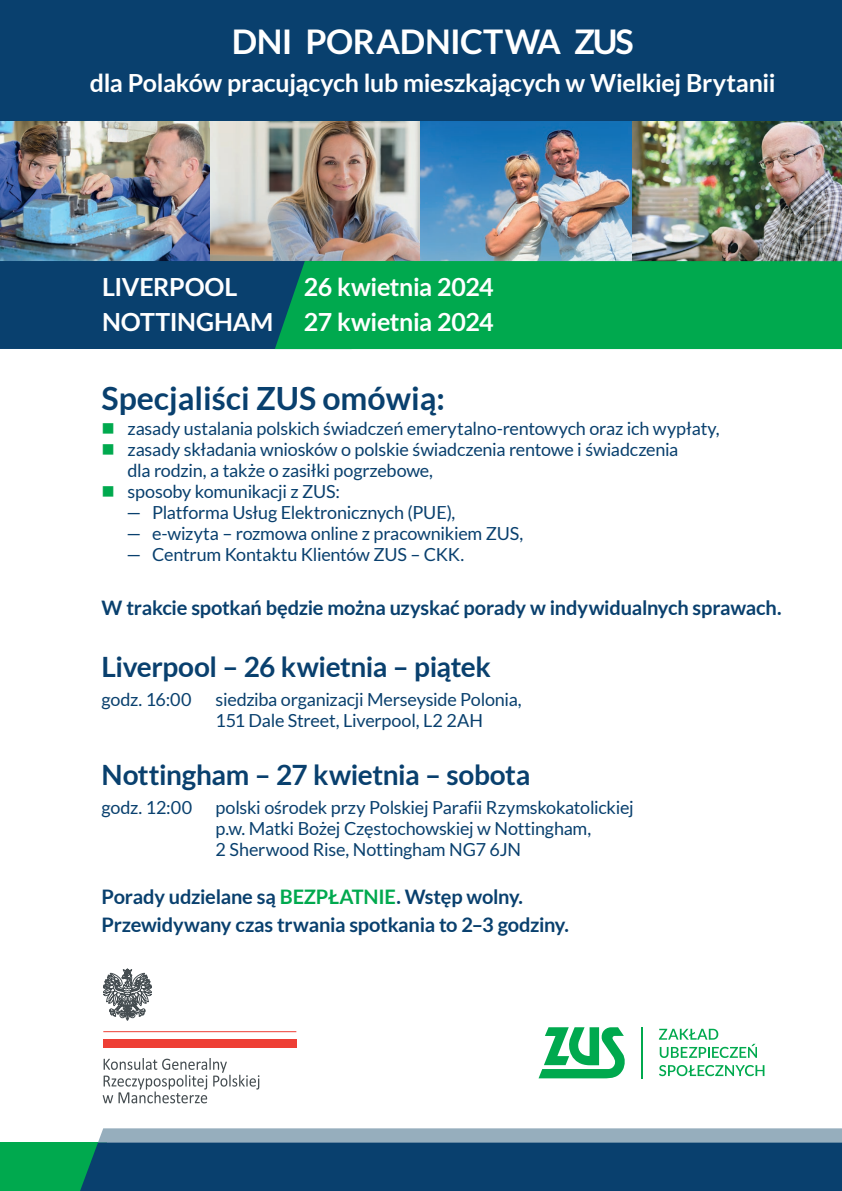
<style>
.page{position:relative;width:842px;height:1191px;background:#fff}
.page>*{position:absolute;margin:0;border:0;box-sizing:border-box;transform-origin:0 0}
.t1{font:700 34px "Lato";letter-spacing:-.015em;color:#fff}
.t2{font:700 32px "Lato";color:#09406e}
.t3{font:700 28px "Lato";letter-spacing:-.015em;color:#09406e}
.t4{font:700 25px "Lato";letter-spacing:-.015em;color:#fff}
.t5{font:700 20px/28px "Lato";letter-spacing:-.015em;color:#09406e}
.t6{font:18px/21px "Lato";letter-spacing:-.015em;color:#09406e}
.s1{color:#00a94e}
</style>
<div class="page">
<div style="left:0;top:1142px;width:107px;height:49px;background:#00a94e"></div>
<svg style="left:80px;top:1128px;width:762px;height:63px;background:#2a5b80"></svg>
<img style="left:210px;top:121px;width:211px;height:140px">
<img style="left:421px;top:121px;width:211px;height:140px">
<img style="left:0;top:121px;width:210px;height:140px">
<img style="left:632px;top:121px;width:210px;height:140px">
<div style="left:0;top:0;width:842px;height:121px;background:#09406e"></div>
<div style="left:0;top:261px;width:352px;height:88px;background:#09406e"></div>
<div style="left:275px;top:261px;width:567px;height:88px;background:#00a94e"></div>
<svg style="left:659px;top:1028px;width:98px;height:30px"></svg>
<svg style="left:659px;top:1065px;width:105px;height:11px"></svg>
<svg style="left:538px;top:1027px;width:87px;height:51px"></svg>
<hr style="left:641px;top:1027px;width:2px;height:51px;background:#00a94e">
<div style="left:103px;top:1039px;width:193px;height:8px;background:#ee3f35"></div>
<hr style="left:103px;top:1031px;width:193px;height:1px;background:#ee3f35">
<svg style="left:103px;top:968px;width:49px;height:52px"></svg>
<svg style="left:103px;top:1058px;width:156px;height:45px"></svg>
<h1 class="t1" style="left:232px;top:22px;width:404px">DNI PORADNICTWA ZUS</h1>
<h1 class="t4" style="left:90px;top:68px;width:687px">dla Polaków pracujących lub mieszkających w Wielkiej Brytanii</h1>
<h2 class="t4" style="left:102px;top:272px;width:137px">LIVERPOOL</h2>
<h2 class="t4" style="left:304px;top:272px;width:191px">26 kwietnia 2024</h2>
<h2 class="t4" style="left:102px;top:307px;width:393px">NOTTINGHAM 27 kwietnia 2024</h2>
<h3 class="t2" style="left:102px;top:380px;width:345px">Specjaliści ZUS omówią:</h3>
<p class="t6" style="left:102px;top:418px;width:619px"><span class="s1">■</span> zasady ustalania polskich świadczeń emerytalno-rentowych oraz ich wypłaty,</p>
<p class="t6" style="left:128px;top:439px;width:552px;text-indent:-26px"><span class="s1">■</span> zasady składania wniosków o polskie świadczenia rentowe i świadczenia dla rodzin, a także o zasiłki pogrzebowe,</p>
<p class="t6" style="left:102px;top:481px;width:240px"><span class="s1">■</span> sposoby komunikacji z ZUS:</p>
<p class="t6" style="left:127px;top:502px;width:330px">— Platforma Usług Elektronicznych (PUE),</p>
<p class="t6" style="left:127px;top:523px;width:398px">— e-wizyta – rozmowa online z pracownikiem ZUS,</p>
<p class="t6" style="left:127px;top:544px;width:339px">— Centrum Kontaktu Klientów ZUS – CKK.</p>
<p class="t5" style="left:102px;top:593px;width:681px">W trakcie spotkań będzie można uzyskać porady w indywidualnych sprawach.</p>
<h3 class="t3" style="left:102px;top:650px;width:391px">Liverpool – 26 kwietnia – piątek</h3>
<p class="t6" style="left:102px;top:689px;width:92px">godz. 16:00</p>
<p class="t6" style="left:216px;top:689px;width:308px">siedziba organizacji Merseyside Polonia,<br>151 Dale Street, Liverpool, L2 2AH</p>
<h3 class="t3" style="left:102px;top:759px;width:430px">Nottingham – 27 kwietnia – sobota</h3>
<p class="t6" style="left:102px;top:797px;width:92px">godz. 12:00</p>
<p class="t6" style="left:216px;top:797px;width:420px">polski ośrodek przy Polskiej Parafii Rzymskokatolickiej p.w. Matki Bożej Częstochowskiej w Nottingham,<br>2 Sherwood Rise, Nottingham NG7 6JN</p>
<p class="t5" style="left:102px;top:882px;width:469px">Porady udzielane są <span class="s1">BEZPŁATNIE</span>. Wstęp wolny.<br>Przewidywany czas trwania spotkania to 2–3 godziny.</p>
</div>
